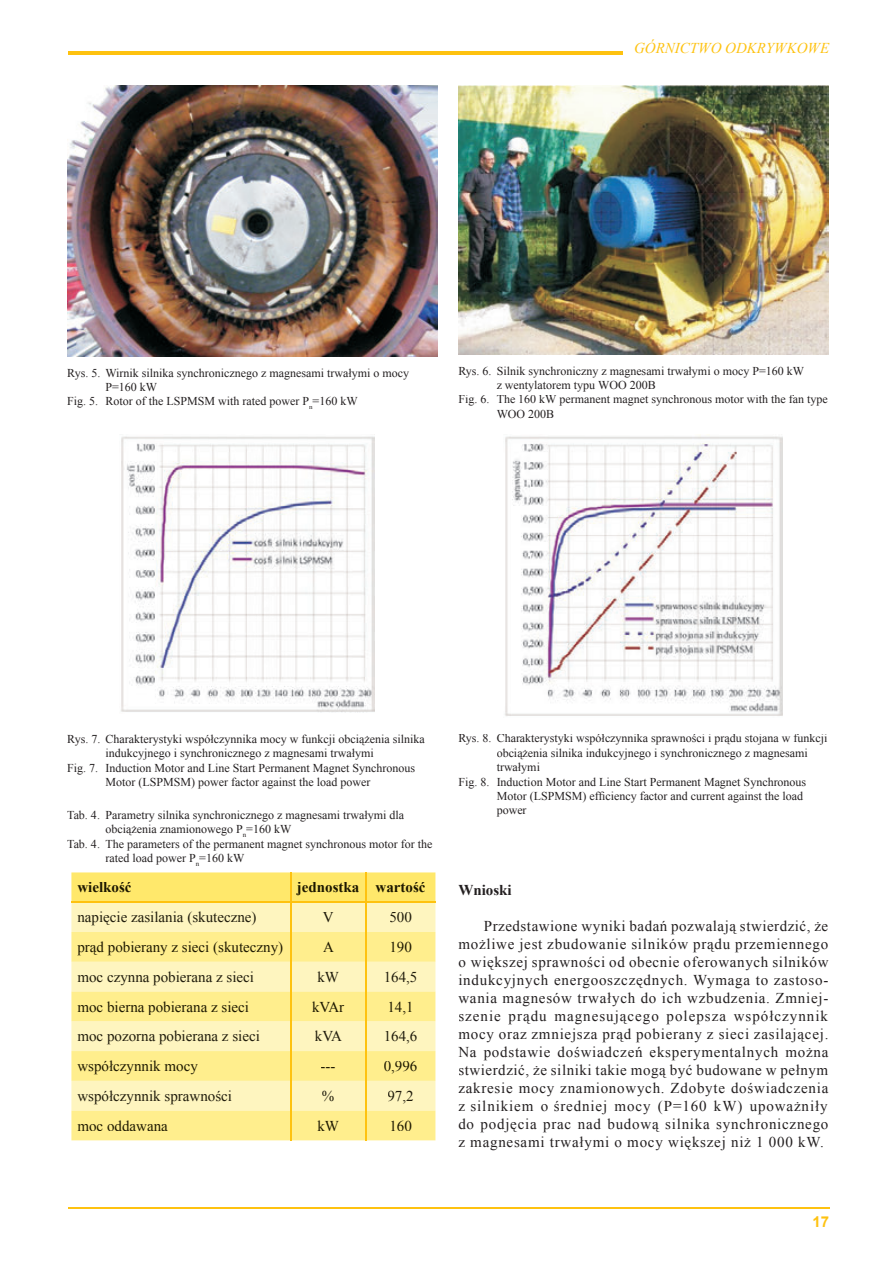
<style>
.page{position:relative;width:893px;height:1263px;background:#fff}
.page>*{position:absolute;margin:0;border:0;box-sizing:border-box;transform-origin:0 0}
.t1{font:15px/18px "Times New Roman";letter-spacing:.05em;color:#231f20;text-align:justify}
.t2{font:15px "Times New Roman";color:#201c0c}
.t3{font:15px "Times New Roman";color:#1e1901}
.t4{font:700 15px "Times New Roman";color:#1c1700}
.t5{font:italic 15px "Times New Roman";color:#fec210}
.t6{font:700 15px "Times New Roman";color:#231f20}
.t7{font:700 15px "Arial";color:#fec210}
.t8{font:12px "Times New Roman";color:#231f20}
</style>
<div class="page">
<hr style="left:68px;top:1208px;width:761px;height:1px;background:#fec210">
<hr style="left:68px;top:51px;width:555px;height:3px;background:#fec210">
<img style="left:67px;top:85px;width:370px;height:271px">
<img style="left:458px;top:85px;width:370px;height:269px">
<svg style="left:71px;top:932px;width:364px;height:208px;background:#fef0a1"></svg>
<hr style="left:290px;top:932px;width:1px;height:30px;background:#fec210">
<hr style="left:365px;top:932px;width:1px;height:30px;background:#fec210">
<svg style="left:290px;top:962px;width:1px;height:29px"></svg>
<svg style="left:365px;top:962px;width:1px;height:29px"></svg>
<hr style="left:290px;top:991px;width:1px;height:30px;background:#fec210">
<hr style="left:365px;top:991px;width:1px;height:30px;background:#fec210">
<hr style="left:290px;top:1021px;width:1px;height:30px;background:#fec210">
<hr style="left:365px;top:1021px;width:1px;height:30px;background:#fec210">
<hr style="left:290px;top:1051px;width:1px;height:30px;background:#fec210">
<hr style="left:365px;top:1051px;width:1px;height:30px;background:#fec210">
<svg style="left:290px;top:1081px;width:1px;height:29px"></svg>
<svg style="left:365px;top:1081px;width:1px;height:29px"></svg>
<hr style="left:290px;top:1110px;width:1px;height:30px;background:#fec210">
<hr style="left:365px;top:1110px;width:1px;height:30px;background:#fec210">
<svg style="left:71px;top:872px;width:364px;height:60px;background:#feed93"></svg>
<hr style="left:71px;top:901px;width:220px;height:2px;background:#fec210">
<hr style="left:291px;top:901px;width:75px;height:2px;background:#fec210">
<hr style="left:366px;top:901px;width:69px;height:2px;background:#fec210">
<div style="left:78px;top:882px;width:53px;height:11px;background:#ffe86b"></div>
<div style="left:296px;top:882px;width:63px;height:14px;background:#ffe86b"></div>
<div style="left:376px;top:882px;width:49px;height:11px;background:#ffe86b"></div>
<div style="left:78px;top:912px;width:178px;height:13px;background:#fef5bf"></div>
<div style="left:323px;top:912px;width:10px;height:10px;background:#fef5bf"></div>
<div style="left:390px;top:912px;width:21px;height:10px;background:#fef5bf"></div>
<div style="left:77px;top:942px;width:206px;height:13px;background:#ffee8d"></div>
<div style="left:323px;top:942px;width:11px;height:10px;background:#ffee8d"></div>
<div style="left:391px;top:942px;width:20px;height:10px;background:#ffee8d"></div>
<div style="left:78px;top:971px;width:176px;height:14px;background:#fef5bf"></div>
<div style="left:318px;top:971px;width:21px;height:11px;background:#fef5bf"></div>
<div style="left:385px;top:972px;width:31px;height:12px;background:#fef5bf"></div>
<div style="left:78px;top:1001px;width:171px;height:14px;background:#ffee8d"></div>
<div style="left:312px;top:1001px;width:32px;height:11px;background:#ffee8d"></div>
<div style="left:389px;top:1001px;width:23px;height:13px;background:#ffee8d"></div>
<div style="left:78px;top:1031px;width:181px;height:13px;background:#fef5bf"></div>
<div style="left:315px;top:1031px;width:27px;height:10px;background:#fef5bf"></div>
<div style="left:385px;top:1031px;width:32px;height:13px;background:#fef5bf"></div>
<div style="left:78px;top:1061px;width:120px;height:13px;background:#ffee8d"></div>
<svg style="left:321px;top:1067px;width:14px;height:1px"></svg>
<div style="left:384px;top:1061px;width:33px;height:13px;background:#ffee8d"></div>
<div style="left:78px;top:1090px;width:154px;height:14px;background:#fef5bf"></div>
<div style="left:322px;top:1091px;width:12px;height:10px;background:#fef5bf"></div>
<div style="left:388px;top:1091px;width:25px;height:12px;background:#fef5bf"></div>
<div style="left:78px;top:1120px;width:90px;height:11px;background:#ffee8d"></div>
<div style="left:318px;top:1120px;width:21px;height:11px;background:#ffee8d"></div>
<div style="left:391px;top:1120px;width:20px;height:11px;background:#ffee8d"></div>
<img style="left:121px;top:434px;width:254px;height:279px">
<img style="left:505px;top:436px;width:278px;height:280px">
<p class="t5" style="left:634px;top:37px;width:197px">GÓRNICTWO ODKRYWKOWE</p>
<p class="t8" style="left:67px;top:364px;width:344px">Rys. 5. Wirnik silnika synchronicznego z magnesami trwałymi o mocy</p>
<p class="t8" style="left:105px;top:379px;width:53px">P=160 kW</p>
<p class="t8" style="left:67px;top:393px;width:292px">Fig. 5. Rotor of the LSPMSM with rated power P<sub>n</sub>=160 kW</p>
<p class="t8" style="left:458px;top:363px;width:347px">Rys. 6. Silnik synchroniczny z magnesami trwałymi o mocy P=160 kW</p>
<p class="t8" style="left:497px;top:377px;width:161px">z wentylatorem typu WOO 200B</p>
<p class="t8" style="left:458px;top:391px;width:371px">Fig. 6. The 160 kW permanent magnet synchronous motor with the fan type</p>
<p class="t8" style="left:497px;top:406px;width:59px">WOO 200B</p>
<p class="t8" style="left:67px;top:731px;width:359px">Rys. 7. Charakterystyki współczynnika mocy w funkcji obciążenia silnika</p>
<p class="t8" style="left:105px;top:745px;width:270px">indukcyjnego i synchronicznego z magnesami trwałymi</p>
<p class="t8" style="left:67px;top:759px;width:349px">Fig. 7. Induction Motor and Line Start Permanent Magnet Synchronous</p>
<p class="t8" style="left:105px;top:774px;width:266px">Motor (LSPMSM) power factor against the load power</p>
<p class="t8" style="left:67px;top:807px;width:338px">Tab. 4. Parametry silnika synchronicznego z magnesami trwałymi dla</p>
<p class="t8" style="left:105px;top:821px;width:187px">obciążenia znamionowego P<sub>n</sub>=160 kW</p>
<p class="t8" style="left:67px;top:835px;width:367px">Tab. 4. The parameters of the permanent magnet synchronous motor for the</p>
<p class="t8" style="left:105px;top:850px;width:140px">rated load power P<sub>n</sub>=160 kW</p>
<p class="t4" style="left:77px;top:877px;width:56px">wielkość</p>
<p class="t4" style="left:297px;top:877px;width:130px">jednostka wartość</p>
<p class="t2" style="left:77px;top:907px;width:181px">napięcie zasilania (skuteczne)</p>
<p class="t2" style="left:323px;top:907px;width:12px">V</p>
<p class="t2" style="left:389px;top:907px;width:24px">500</p>
<p class="t3" style="left:77px;top:937px;width:207px">prąd pobierany z sieci (skuteczny)</p>
<p class="t3" style="left:323px;top:937px;width:12px">A</p>
<p class="t3" style="left:389px;top:937px;width:24px">190</p>
<p class="t2" style="left:77px;top:967px;width:178px">moc czynna pobierana z sieci</p>
<p class="t2" style="left:317px;top:967px;width:23px">kW</p>
<p class="t2" style="left:384px;top:967px;width:35px">164,5</p>
<p class="t3" style="left:77px;top:996px;width:173px">moc bierna pobierana z sieci</p>
<p class="t3" style="left:312px;top:996px;width:34px">kVAr</p>
<p class="t3" style="left:387px;top:996px;width:28px">14,1</p>
<p class="t2" style="left:77px;top:1026px;width:184px">moc pozorna pobierana z sieci</p>
<p class="t2" style="left:315px;top:1026px;width:29px">kVA</p>
<p class="t2" style="left:384px;top:1026px;width:35px">164,6</p>
<p class="t3" style="left:77px;top:1056px;width:122px">współczynnik mocy</p>
<p class="t3" style="left:321px;top:1056px;width:16px">---</p>
<p class="t3" style="left:384px;top:1056px;width:35px">0,996</p>
<p class="t2" style="left:77px;top:1086px;width:156px">współczynnik sprawności</p>
<p class="t2" style="left:322px;top:1086px;width:14px">%</p>
<p class="t2" style="left:387px;top:1086px;width:28px">97,2</p>
<p class="t3" style="left:77px;top:1115px;width:92px">moc oddawana</p>
<p class="t3" style="left:317px;top:1115px;width:23px">kW</p>
<p class="t3" style="left:389px;top:1115px;width:24px">160</p>
<p class="t8" style="left:458px;top:730px;width:371px">Rys. 8. Charakterystyki współczynnika sprawności i prądu stojana w funkcji</p>
<p class="t8" style="left:497px;top:745px;width:313px">obciążenia silnika indukcyjnego i synchronicznego z magnesami</p>
<p class="t8" style="left:497px;top:759px;width:45px">trwałymi</p>
<p class="t8" style="left:458px;top:773px;width:349px">Fig. 8. Induction Motor and Line Start Permanent Magnet Synchronous</p>
<p class="t8" style="left:497px;top:788px;width:308px">Motor (LSPMSM) efficiency factor and current against the load</p>
<p class="t8" style="left:497px;top:802px;width:31px">power</p>
<p class="t6" style="left:458px;top:880px;width:55px">Wnioski</p>
<p class="t1" style="left:458px;top:917px;width:372px;text-indent:26px">Przedstawione wyniki badań pozwalają stwierdzić, że możliwe jest zbudowanie silników prądu przemiennego o większej sprawności od obecnie oferowanych silników indukcyjnych energooszczędnych. Wymaga to zastoso&shy;wania magnesów trwałych do ich wzbudzenia. Zmniej&shy;szenie prądu magnesującego polepsza współczynnik mocy oraz zmniejsza prąd pobierany z sieci zasilającej.<br>Na podstawie doświadczeń eksperymentalnych można stwierdzić, że silniki takie mogą być budowane w pełnym zakresie mocy znamionowych. Zdobyte doświadczenia z silnikiem o średniej mocy (P=160 kW) upoważniły do podjęcia prac nad budową silnika synchronicznego z magnesami trwałymi o mocy większej niż 1 000 kW.</p>
<p class="t7" style="left:812px;top:1212px;width:18px">17</p>
</div>
